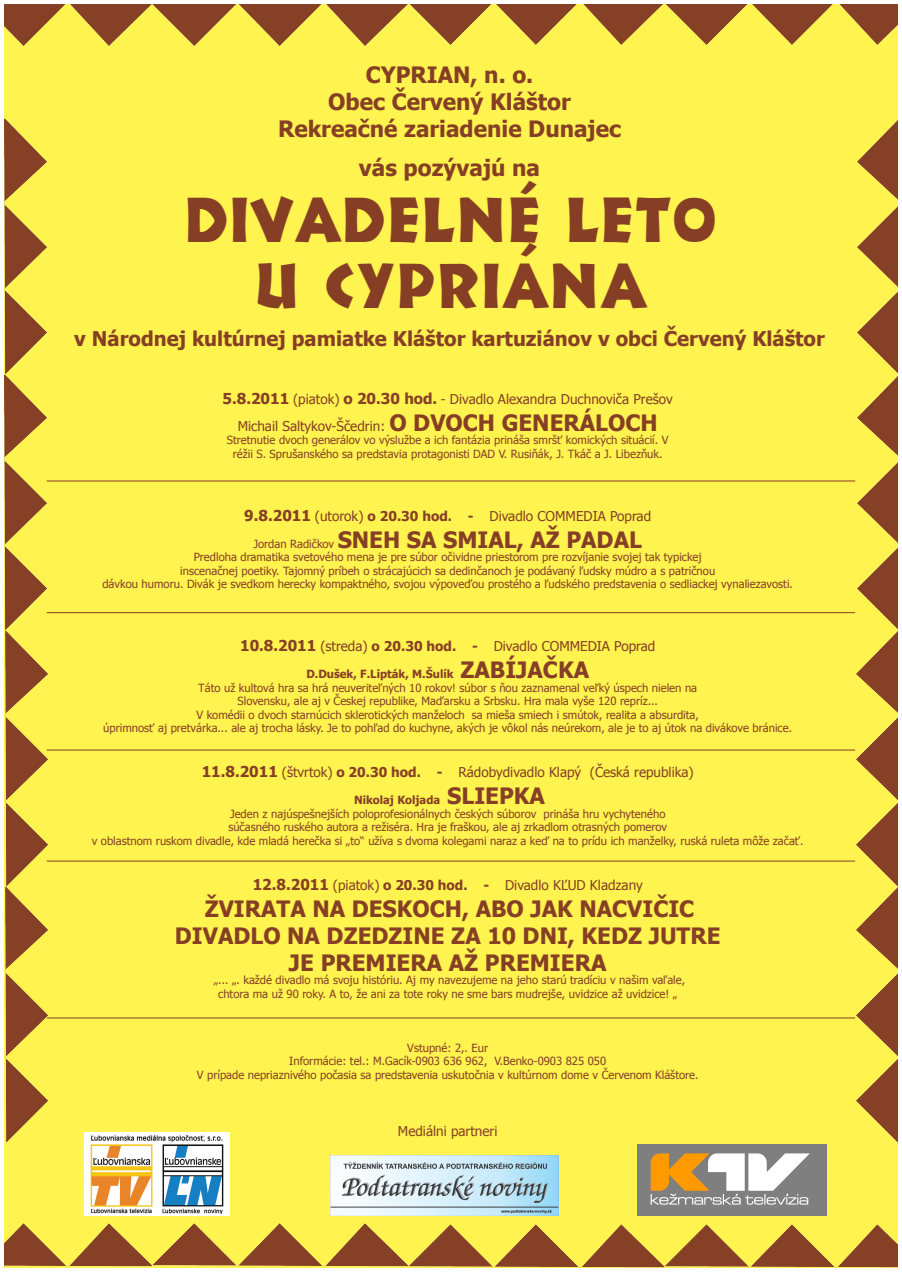
<style>
.page{position:relative;width:902px;height:1272px;background:#fff}
.page>*{position:absolute;margin:0;border:0;box-sizing:border-box;transform-origin:0 0}
.t1{font:44.25px/66px "Indiana";letter-spacing:.05em;color:#863f25;text-align:center;scale:1.07 1}
.t2{font:700 22.5px/27px "Tahoma";color:#863f25;text-align:center}
.t3{font:700 20.25px "Tahoma";color:#863f25}
.t4{font:13.5px/27px "Tahoma";color:#863f25;text-align:center}
.t5{font:11.25px/13.5px "Tahoma";color:#863f25;text-align:center}
.s1{font-weight:700;font-size:15px}
.s2{font-weight:700;font-size:22.5px}
.s3{font-weight:700}
.s4{font-weight:400;font-size:11.25px}
</style>
<div class="page">
<img style="left:4px;top:4px;width:893px;height:1263px">
<hr style="left:47px;top:480px;width:808px;height:1px;background:#863f25">
<hr style="left:47px;top:749px;width:808px;height:1px;background:#863f25">
<hr style="left:47px;top:860px;width:808px;height:1px;background:#863f25">
<hr style="left:47px;top:1017px;width:808px;height:1px;background:#863f25">
<img style="left:330px;top:1154px;width:228px;height:61px">
<img style="left:638px;top:1144px;width:188px;height:71px">
<img style="left:84px;top:1132px;width:145px;height:83px">
<hr style="left:47px;top:612px;width:808px;height:1px;background:#863f25">
<h2 class="t2" style="left:278px;top:60px;width:344px">CYPRIAN, n. o.<br>Obec Červený Kláštor<br>Rekreačné zariadenie Dunajec</h2>
<h2 class="t2" style="left:359px;top:153px;width:183px">vás pozývajú na</h2>
<h1 class="t1" style="left:185px;top:194px;width:497px">DIVADELNÉ LETO<br>U CYPRIÁNA</h1>
<h3 class="t3" style="left:74px;top:325px;width:752px">v Národnej kultúrnej pamiatke Kláštor kartuziánov v obci Červený Kláštor</h3>
<p class="t4" style="left:222px;top:384px;width:452px"><span class="s1">5.8.2011</span> (piatok) <span class="s1">o 20.30 hod.</span> - Divadlo Alexandra Duchnoviča Prešov<br>Michail Saltykov-Ščedrin: <span class="s2">O DVOCH GENERÁLOCH</span></p>
<p class="t5" style="left:227px;top:432px;width:443px">Stretnutie dvoch generálov vo výslužbe a ich fantázia prináša smršť komických situácií. V réžii S. Sprušanského sa predstavia protagonisti DAD V. Rusiňák, J. Tkáč a J. Libezňuk.</p>
<p class="t4" style="left:244px;top:501px;width:408px"><span class="s1">9.8.2011</span> (utorok) <span class="s3">o 20.30 hod. -</span> Divadlo COMMEDIA Poprad</p>
<h2 class="t2" style="left:253px;top:524px;width:390px"><span class="s4">Jordan Radičkov</span> SNEH SA SMIAL, AŽ PADAL</h2>
<p class="t5" style="left:102px;top:549px;width:692px">Predloha dramatika svetového mena je pre súbor očividne priestorom pre rozvíjanie svojej tak typickej<br>inscenačnej poetiky. Tajomný príbeh o strácajúcich sa dedinčanoch je podávaný ľudsky múdro a s patričnou<br>dávkou humoru. Divák je svedkom herecky kompaktného, svojou výpoveďou prostého a ľudského predstavenia o sedliackej vynaliezavosti.</p>
<p class="t4" style="left:240px;top:632px;width:417px"><span class="s1">10.8.2011</span> (streda) <span class="s3">o 20.30 hod. -</span> Divadlo COMMEDIA Poprad</p>
<p class="t5" style="left:103px;top:666px;width:690px"><span class="s3">D.Dušek, F.Lipták, M.Šulík</span> <span class="s2">ZABÍJAČKA<br></span>Táto už kultová hra sa hrá neuveriteľných 10 rokov! súbor s ňou zaznamenal veľký úspech nielen na<br>Slovensku, ale aj v Českej republike, Maďarsku a Srbsku. Hra mala vyše 120 repríz...<br>V komédii o dvoch starnúcich sklerotických manželoch sa mieša smiech i smútok, realita a absurdita,<br>úprimnosť aj pretvárka... ale aj trocha lásky. Je to pohľad do kuchyne, akých je vôkol nás neúrekom, ale je to aj útok na divákove bránice.</p>
<p class="t4" style="left:202px;top:758px;width:493px"><span class="s1">11.8.2011</span> (štvrtok) <span class="s3">o 20.30 hod. -</span> Rádobydivadlo Klapý (Česká republika)</p>
<p class="t5" style="left:92px;top:792px;width:713px"><span class="s3">Nikolaj Koljada</span> <span class="s2">SLIEPKA<br></span>Jeden z najúspešnejších poloprofesionálnych českých súborov prináša hru vychyteného<br>súčasného ruského autora a režiséra. Hra je fraškou, ale aj zrkadlom otrasných pomerov<br>v oblastnom ruskom divadle, kde mladá herečka si „to“ užíva s dvoma kolegami naraz a keď na to prídu ich manželky, ruská ruleta môže začať.</p>
<p class="t4" style="left:253px;top:870px;width:391px"><span class="s1">12.8.2011</span> (piatok) <span class="s3">o 20.30 hod. -</span> Divadlo KĽUD Kladzany</p>
<h2 class="t2" style="left:175px;top:893px;width:547px">ŽVIRATA NA DESKOCH, ABO JAK NACVIČIC<br>DIVADLO NA DZEDZINE ZA 10 DNI, KEDZ JUTRE<br>JE PREMIERA AŽ PREMIERA</h2>
<p class="t5" style="left:214px;top:972px;width:473px">„... „. každé divadlo má svoju históriu. Aj my navezujeme na jeho starú tradíciu v našim vaľale, chtora ma už 90 roky. A to, že ani za tote roky ne sme bars mudrejše, uvidzice až uvidzice! „</p>
<p class="t5" style="left:197px;top:1040px;width:503px">Vstupné: 2,. Eur<br>Informácie: tel.: M.Gacík-0903 636 962, V.Benko-0903 825 050<br>V prípade nepriaznivého počasia sa predstavenia uskutočnia v kultúrnom dome v Červenom Kláštore.</p>
<p class="t4" style="left:398px;top:1116px;width:101px">Mediálni partneri</p>
</div>
